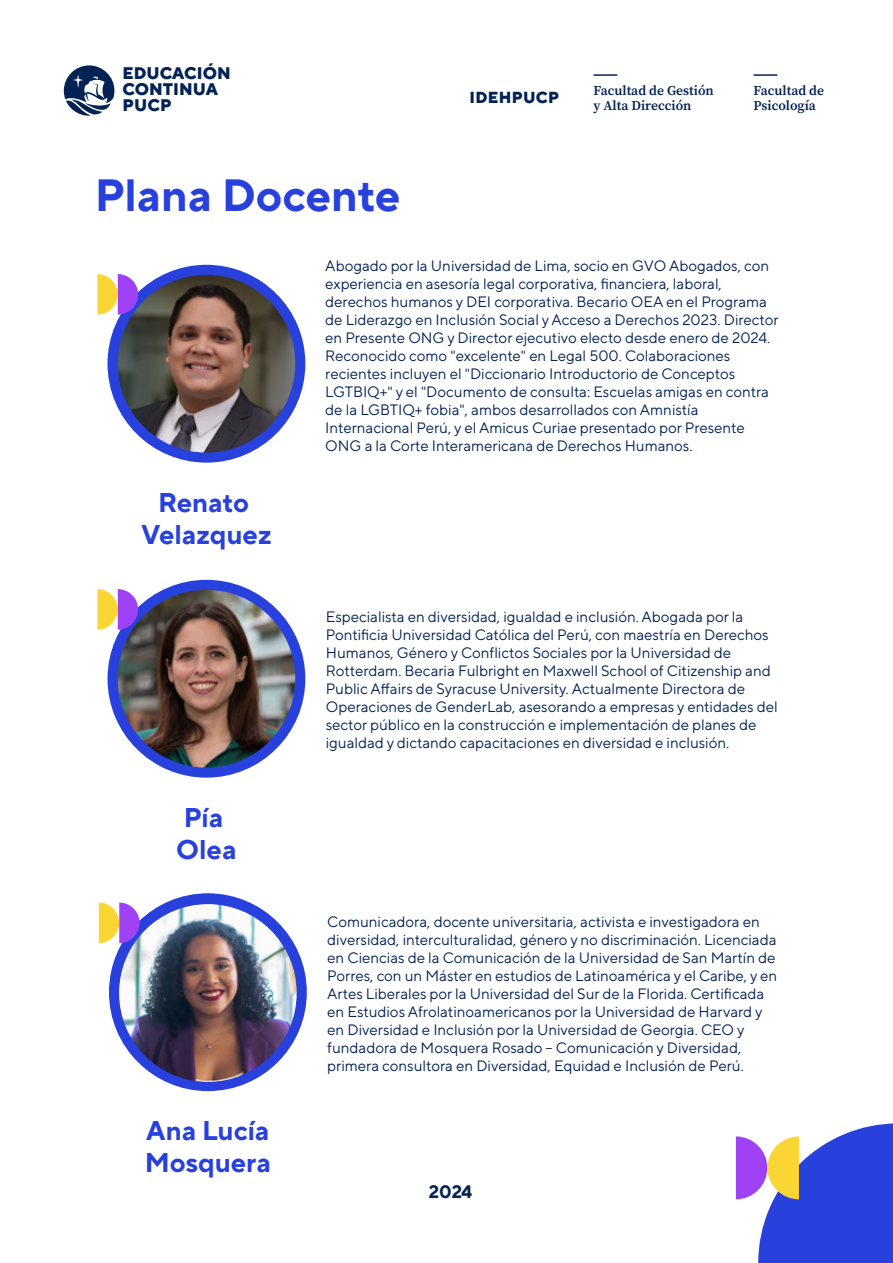
<style>
.page{position:relative;width:893px;height:1263px;background:#fff}
.page>*{position:absolute;margin:0;border:0;box-sizing:border-box;transform-origin:0 0}
.t1{font:700 45px "TT Norms Pro";color:#2841dd}
.t2{font:700 27px/32.4px "TT Norms Pro";color:#2841dd}
.t3{font:700 18px "TT Norms Pro";color:#042354}
.t4{font:800 16.8px/15.9px "TT Norms Pro";color:#042354}
.t5{font:800 15.9px "TT Norms Pro";letter-spacing:.02em;color:#042354}
.t6{font:15px/18px "TT Norms Pro";color:#042354}
.t7{font:600 13.5px/14.4px "Source Serif Pro";color:#042354}
</style>
<div class="page">
<svg style="left:64px;top:65px;width:50px;height:51px"></svg>
<hr style="left:593px;top:74px;width:24px;height:2px;background:#042354">
<hr style="left:753px;top:74px;width:24px;height:2px;background:#042354">
<svg style="left:736px;top:1123px;width:157px;height:140px"></svg>
<div style="left:108px;top:265px;width:197px;height:198px;background:#2841dd;border-radius:50%"></div>
<svg style="left:97px;top:274px;width:41px;height:41px"></svg>
<div style="left:108px;top:580px;width:197px;height:198px;background:#2841dd;border-radius:50%"></div>
<svg style="left:97px;top:589px;width:41px;height:41px"></svg>
<div style="left:109px;top:893px;width:198px;height:198px;background:#2841dd;border-radius:50%"></div>
<svg style="left:99px;top:902px;width:41px;height:41px"></svg>
<img style="left:118px;top:275px;width:177px;height:178px;border-radius:89px">
<img style="left:118px;top:590px;width:177px;height:178px;border-radius:89px">
<img style="left:119px;top:904px;width:178px;height:178px;border-radius:89px">
<p class="t4" style="left:123px;top:64px;width:110px">EDUCACIÓN<br>CONTINUA<br>PUCP</p>
<h1 class="t1" style="left:95px;top:162px;width:307px">Plana Docente</h1>
<p class="t5" style="left:469px;top:86px;width:91px">IDEHPUCP</p>
<p class="t7" style="left:593px;top:83px;width:122px">Facultad de Gestión y Alta Dirección</p>
<p class="t7" style="left:753px;top:83px;width:72px">Facultad de<br>Psicología</p>
<h2 class="t2" style="left:141px;top:484px;width:132px;text-align:center">Renato<br>Velazquez</h2>
<h2 class="t2" style="left:176px;top:799px;width:62px">Pía<br>Olea</h2>
<h2 class="t2" style="left:145px;top:1112px;width:128px">Ana Lucía<br>Mosquera</h2>
<p class="t6" style="left:325px;top:256px;width:455px">Abogado por la Universidad de Lima, socio en GVO Abogados, con experiencia en asesoría legal corporativa, financiera, laboral, derechos humanos y DEI corporativa. Becario OEA en el Programa de Liderazgo en Inclusión Social y Acceso a Derechos 2023. Director en Presente ONG y Director ejecutivo electo desde enero de 2024.<br>Reconocido como "excelente" en Legal 500. Colaboraciones recientes incluyen el "Diccionario Introductorio de Conceptos LGTBIQ+" y el "Documento de consulta: Escuelas amigas en contra de la LGBTIQ+ fobia", ambos desarrollados con Amnistía Internacional Perú, y el Amicus Curiae presentado por Presente ONG a la Corte Interamericana de Derechos Humanos.</p>
<p class="t6" style="left:326px;top:607px;width:453px">Especialista en diversidad, igualdad e inclusión. Abogada por la Pontificia Universidad Católica del Perú, con maestría en Derechos Humanos, Género y Conflictos Sociales por la Universidad de Rotterdam. Becaria Fulbright en Maxwell School of Citizenship and Public Affairs de Syracuse University. Actualmente Directora de Operaciones de GenderLab, asesorando a empresas y entidades del sector público en la construcción e implementación de planes de igualdad y dictando capacitaciones en diversidad e inclusión.</p>
<p class="t6" style="left:327px;top:912px;width:451px">Comunicadora, docente universitaria, activista e investigadora en diversidad, interculturalidad, género y no discriminación. Licenciada en Ciencias de la Comunicación de la Universidad de San Martín de Porres, con un Máster en estudios de Latinoamérica y el Caribe, y en Artes Liberales por la Universidad del Sur de la Florida. Certificada en Estudios Afrolatinoamericanos por la Universidad de Harvard y en Diversidad e Inclusión por la Universidad de Georgia. CEO y fundadora de Mosquera Rosado – Comunicación y Diversidad, primera consultora en Diversidad, Equidad e Inclusión de Perú.</p>
<p class="t3" style="left:429px;top:1178px;width:45px">2024</p>
</div>
